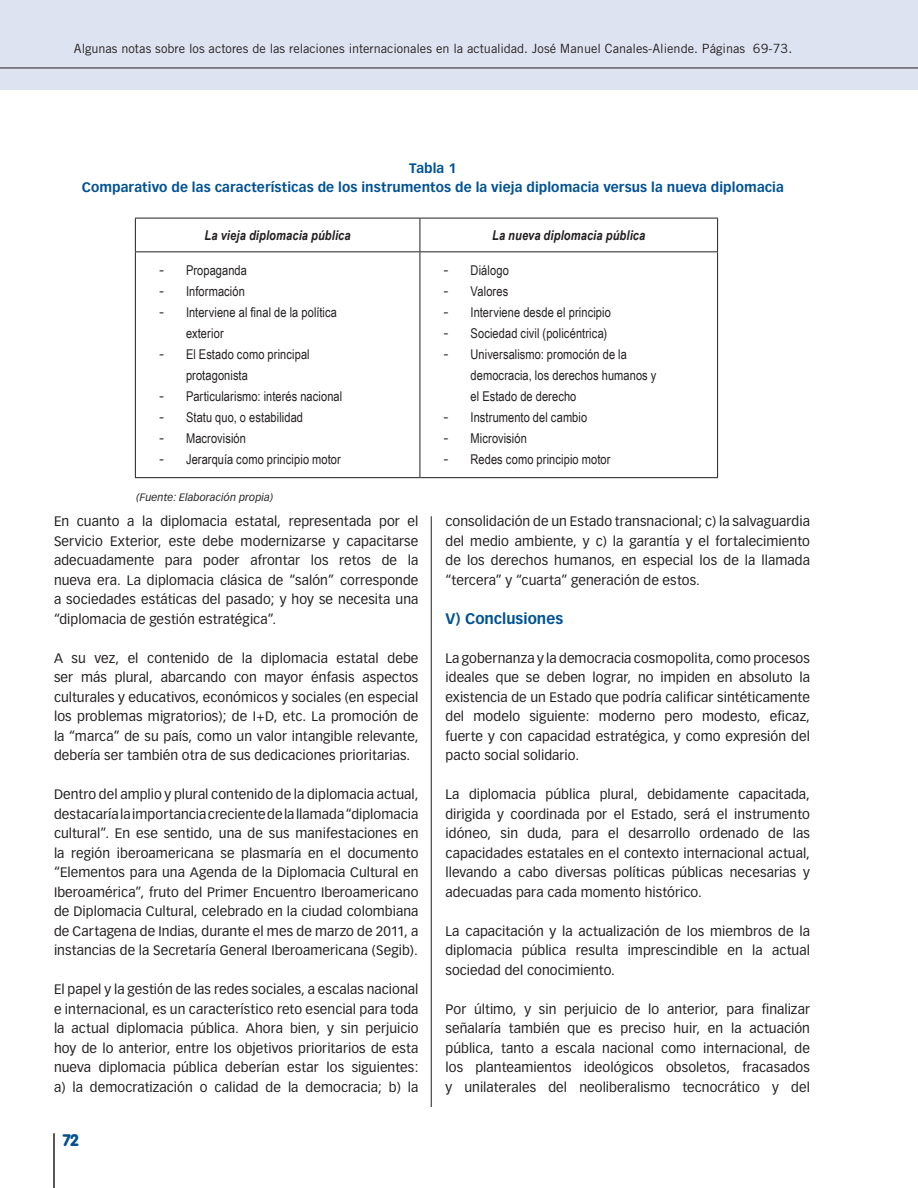
<style>
.page{position:relative;width:918px;height:1188px;background:#fff}
.page>*{position:absolute;margin:0;border:0;box-sizing:border-box;transform-origin:0 0}
.t1{font:900 16.5px "VAG Rounded";color:#005294}
.t2{font:700 15px "Vectora LH";letter-spacing:.005em;color:#005294}
.t3{font:13.5px/19.5px "Vectora LH";letter-spacing:.005em;color:#231f20;text-align:justify}
.t4{font:13.5px/21px "Arial Narrow";letter-spacing:.005em;color:#231f20}
.t5{font:700 13.5px/19.5px "Vectora LH";letter-spacing:.01em;color:#005294;text-align:center}
.t6{font:italic 700 13.5px "Arial Narrow";letter-spacing:.01em;color:#231f20}
.t7{font:12.75px "Trade Gothic";color:#231f20}
.t8{font:italic 10.5px "Vectora LH";letter-spacing:.01em;color:#231f20}
.s1{font-family:"Calibri";font-size:16.5px}
</style>
<div class="page">
<div style="left:0;top:0;width:918px;height:89px;background:#dde3f0"></div>
<hr style="left:0;top:68px;width:918px;height:1px;background:#231f20">
<hr style="left:53px;top:1133px;width:2px;height:55px;background:#231f20">
<hr style="left:431px;top:516px;width:1px;height:591px;background:#231f20">
<hr style="left:135px;top:218px;width:285px;height:1px;background:#231f20">
<hr style="left:135px;top:218px;width:1px;height:33px;background:#231f20">
<hr style="left:420px;top:218px;width:298px;height:1px;background:#231f20">
<hr style="left:420px;top:218px;width:1px;height:33px;background:#231f20">
<hr style="left:717px;top:218px;width:1px;height:33px;background:#231f20">
<hr style="left:135px;top:251px;width:285px;height:1px;background:#231f20">
<hr style="left:135px;top:252px;width:1px;height:225px;background:#231f20">
<hr style="left:420px;top:251px;width:298px;height:1px;background:#231f20">
<hr style="left:420px;top:252px;width:1px;height:225px;background:#231f20">
<hr style="left:717px;top:252px;width:1px;height:225px;background:#231f20">
<hr style="left:135px;top:477px;width:285px;height:1px;background:#231f20">
<hr style="left:420px;top:477px;width:298px;height:1px;background:#231f20">
<p class="t7" style="left:74px;top:41px;width:720px">Algunas notas sobre los actores de las relaciones internacionales en la actualidad. José Manuel Canales-Aliende. Páginas 69-73.</p>
<p class="t5" style="left:82px;top:158px;width:704px">Tabla 1<br>Comparativo de las características de los instrumentos de la vieja diplomacia versus la nueva diplomacia</p>
<p class="t6" style="left:205px;top:227px;width:148px">La vieja diplomacia pública</p>
<p class="t6" style="left:492px;top:227px;width:155px">La nueva diplomacia pública</p>
<p class="t4" style="left:159px;top:260px;width:90px"><span class="s1">-</span> Propaganda</p>
<p class="t4" style="left:159px;top:281px;width:87px"><span class="s1">-</span> Información</p>
<p class="t4" style="left:186px;top:302px;width:153px;text-indent:-27px"><span class="s1">-</span> Interviene al final de la política exterior</p>
<p class="t4" style="left:186px;top:344px;width:125px;text-indent:-27px"><span class="s1">-</span> El Estado como principal protagonista</p>
<p class="t4" style="left:159px;top:386px;width:185px"><span class="s1">-</span> Particularismo: interés nacional</p>
<p class="t4" style="left:159px;top:407px;width:146px"><span class="s1">-</span> Statu quo, o estabilidad</p>
<p class="t4" style="left:159px;top:428px;width:89px"><span class="s1">-</span> Macrovisión</p>
<p class="t4" style="left:159px;top:449px;width:183px"><span class="s1">-</span> Jerarquía como principio motor</p>
<p class="t4" style="left:444px;top:260px;width:67px"><span class="s1">-</span> Diálogo</p>
<p class="t4" style="left:444px;top:281px;width:66px"><span class="s1">-</span> Valores</p>
<p class="t4" style="left:444px;top:302px;width:169px"><span class="s1">-</span> Interviene desde el principio</p>
<p class="t4" style="left:444px;top:323px;width:165px"><span class="s1">-</span> Sociedad civil (policéntrica)</p>
<p class="t4" style="left:471px;top:344px;width:187px;text-indent:-27px"><span class="s1">-</span> Universalismo: promoción de la democracia, los derechos humanos y el Estado de derecho</p>
<p class="t4" style="left:444px;top:407px;width:145px"><span class="s1">-</span> Instrumento del cambio</p>
<p class="t4" style="left:444px;top:428px;width:85px"><span class="s1">-</span> Microvisión</p>
<p class="t4" style="left:444px;top:449px;width:168px"><span class="s1">-</span> Redes como principio motor</p>
<p class="t8" style="left:136px;top:491px;width:138px">(Fuente: Elaboración propia)</p>
<p class="t3" style="left:54px;top:512px;width:366px">En cuanto a la diplomacia estatal, representada por el Servicio Exterior, este debe modernizarse y capacitarse adecuadamente para poder afrontar los retos de la nueva era. La diplomacia clásica de “salón” corresponde a sociedades estáticas del pasado; y hoy se necesita una “diplomacia de gestión estratégica”.</p>
<p class="t3" style="left:54px;top:648px;width:366px">A su vez, el contenido de la diplomacia estatal debe ser más plural, abarcando con mayor énfasis aspectos culturales y educativos, económicos y sociales (en especial los problemas migratorios); de I+D, etc. La promoción de la “marca” de su país, como un valor intangible relevante, debería ser también otra de sus dedicaciones prioritarias.</p>
<p class="t3" style="left:54px;top:785px;width:366px">Dentro del amplio y plural contenido de la diplomacia actual, destacaría la importancia creciente de la llamada “diplomacia cultural”. En ese sentido, una de sus manifestaciones en la región iberoamericana se plasmaría en el documento “Elementos para una Agenda de la Diplomacia Cultural en Iberoamérica”, fruto del Primer Encuentro Iberoamericano de Diplomacia Cultural, celebrado en la ciudad colombiana de Cartagena de Indias, durante el mes de marzo de 2011, a instancias de la Secretaría General Iberoamericana (Segib).</p>
<p class="t3" style="left:54px;top:980px;width:366px">El papel y la gestión de las redes sociales, a escalas nacional e internacional, es un característico reto esencial para toda la actual diplomacia pública. Ahora bien, y sin perjuicio hoy de lo anterior, entre los objetivos prioritarios de esta nueva diplomacia pública deberían estar los siguientes: a) la democratización o calidad de la democracia; b) la</p>
<p class="t1" style="left:63px;top:1130px;width:18px">72</p>
<p class="t3" style="left:446px;top:512px;width:366px">consolidación de un Estado transnacional; c) la salvaguardia del medio ambiente, y c) la garantía y el fortalecimiento de los derechos humanos, en especial los de la llamada “tercera” y “cuarta” generación de estos.</p>
<p class="t2" style="left:446px;top:609px;width:119px">V) Conclusiones</p>
<p class="t3" style="left:446px;top:648px;width:366px">La gobernanza y la democracia cosmopolita, como procesos ideales que se deben lograr, no impiden en absoluto la existencia de un Estado que podría calificar sintéticamente del modelo siguiente: moderno pero modesto, eficaz, fuerte y con capacidad estratégica, y como expresión del pacto social solidario.</p>
<p class="t3" style="left:446px;top:785px;width:366px">La diplomacia pública plural, debidamente capacitada, dirigida y coordinada por el Estado, será el instrumento idóneo, sin duda, para el desarrollo ordenado de las capacidades estatales en el contexto internacional actual, llevando a cabo diversas políticas públicas necesarias y adecuadas para cada momento histórico.</p>
<p class="t3" style="left:446px;top:921px;width:366px">La capacitación y la actualización de los miembros de la diplomacia pública resulta imprescindible en la actual sociedad del conocimiento.</p>
<p class="t3" style="left:446px;top:999px;width:366px">Por último, y sin perjuicio de lo anterior, para finalizar señalaría también que es preciso huir, en la actuación pública, tanto a escala nacional como internacional, de los planteamientos ideológicos obsoletos, fracasados y unilaterales del neoliberalismo tecnocrático y del</p>
</div>
